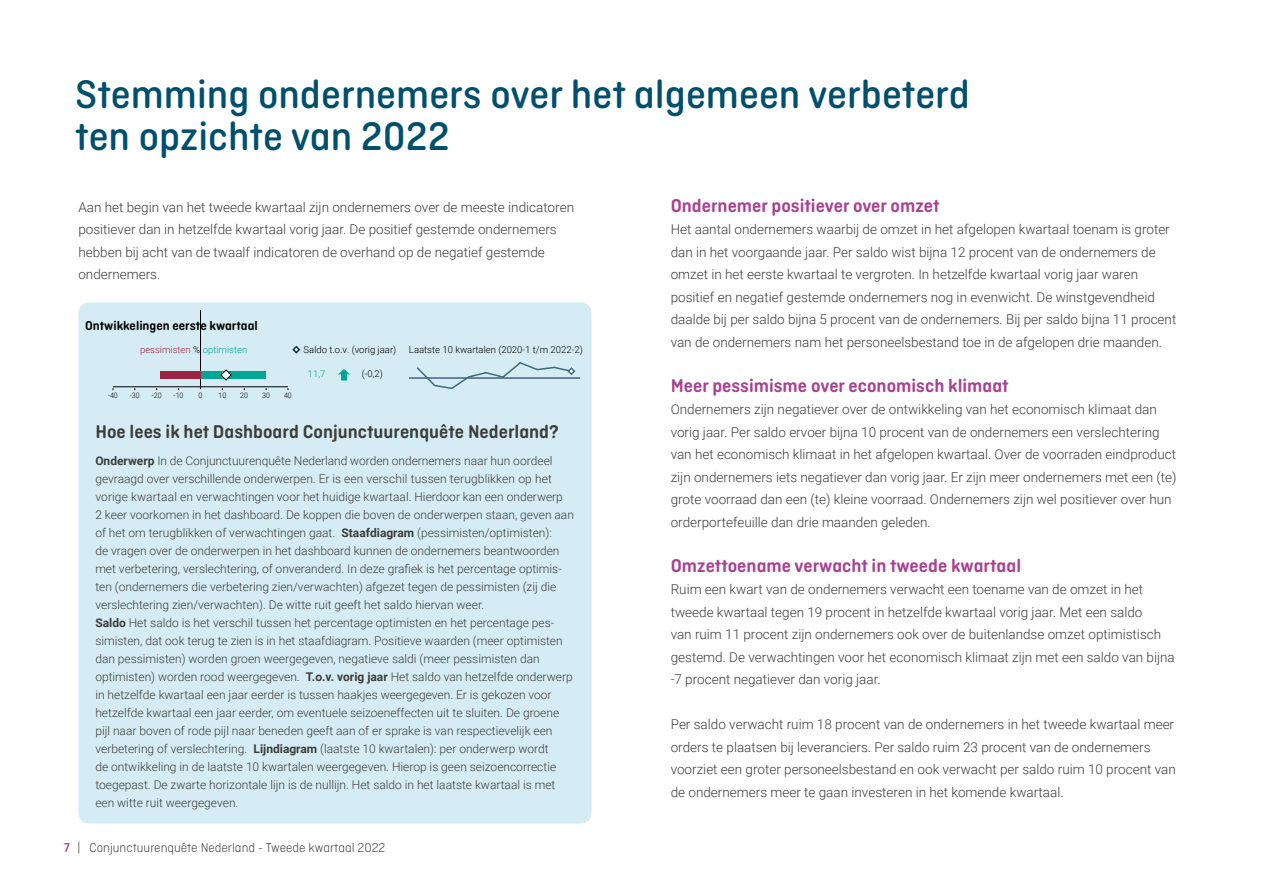
<style>
.page{position:relative;width:1263px;height:893px;background:#fff}
.page>*{position:absolute;margin:0;border:0;box-sizing:border-box;transform-origin:0 0}
.H1_Voor_Inhoud{font:500 42px/42px "Ciutadella Rounded";color:#00506d}
.H2_Tussenkop{font:600 19.5px "Ciutadella Rounded";color:#a84191}
.H3_VlakKop{font:600 19.5px "Ciutadella Rounded";color:#3c3c3b}
.P_Bodytekst{font:300 13.5px/22.5px "Roboto";color:#3c3c3b}
.t1{font:300 13.5px "Ciutadella Rounded";color:#3c3c3b}
.t2{font:600 13.5px "Ciutadella Rounded";color:#000}
.P_Bodytekst-2{font:300 12px/18px "Roboto";color:#3c3c3b}
.t3{font:300 9.6px "Roboto";color:#000}
.t4{font:300 9.6px "Roboto";color:#9c2341}
.t5{font:300 9.45px "Roboto";color:#000}
.t6{font:300 9.45px "Roboto";color:#00a694}
.t7{font:300 7.5px "Roboto";color:#000;scale:.94 1}
.s1{color:#000}
.s2{color:#00a694}
.s3{font-weight:700}
.s4{font-weight:500;color:#a84191}
</style>
<div class="page">
<div style="left:78px;top:302px;width:513px;height:521px;background:#d5ecf4;border-radius:11px"></div>
<svg style="left:338px;top:369px;width:12px;height:11px"></svg>
<svg style="left:292px;top:345px;width:9px;height:9px"></svg>
<hr style="left:409px;top:378px;width:171px;height:1px;background:#051a3d">
<hr style="left:113px;top:386px;width:175px;height:1px;background:#000">
<hr style="left:200px;top:310px;width:1px;height:77px;background:#000">
<div style="left:200px;top:371px;width:66px;height:8px;background:#00a694"></div>
<div style="left:160px;top:371px;width:40px;height:8px;background:#9c2341"></div>
<svg style="left:415px;top:362px;width:161px;height:28px"></svg>
<svg style="left:220px;top:369px;width:12px;height:12px"></svg>
<h1 class="H1_Voor_Inhoud" style="left:75px;top:73px;width:896px">Stemming ondernemers over het algemeen verbeterd ten opzichte van 2022</h1>
<p class="P_Bodytekst" style="left:78px;top:195px;width:497px">Aan het begin van het tweede kwartaal zijn ondernemers over de meeste indicatoren positiever dan in hetzelfde kwartaal vorig jaar. De positief gestemde ondernemers hebben bij acht van de twaalf indicatoren de overhand op de negatief gestemde ondernemers.</p>
<h2 class="H2_Tussenkop" style="left:671px;top:194px;width:270px">Ondernemer positiever over omzet</h2>
<p class="P_Bodytekst" style="left:671px;top:217px;width:507px">Het aantal ondernemers waarbij de omzet in het afgelopen kwartaal toenam is groter dan in het voorgaande jaar. Per saldo wist bijna 12 procent van de ondernemers de omzet in het eerste kwartaal te vergroten. In hetzelfde kwartaal vorig jaar waren positief en negatief gestemde ondernemers nog in evenwicht. De winstgevendheid daalde bij per saldo bijna 5 procent van de ondernemers. Bij per saldo bijna 11 procent van de ondernemers nam het personeelsbestand toe in de afgelopen drie maanden.</p>
<h2 class="H2_Tussenkop" style="left:671px;top:374px;width:339px">Meer pessimisme over economisch klimaat</h2>
<p class="P_Bodytekst" style="left:671px;top:397px;width:507px">Ondernemers zijn negatiever over de ontwikkeling van het economisch klimaat dan vorig jaar. Per saldo ervoer bijna 10 procent van de ondernemers een verslechtering van het economisch klimaat in het afgelopen kwartaal. Over de voorraden eindproduct zijn ondernemers iets negatiever dan vorig jaar. Er zijn meer ondernemers met een (te) grote voorraad dan een (te) kleine voorraad. Ondernemers zijn wel positiever over hun orderportefeuille dan drie maanden geleden.</p>
<h2 class="H2_Tussenkop" style="left:671px;top:554px;width:352px">Omzettoename verwacht in tweede kwartaal</h2>
<p class="P_Bodytekst" style="left:671px;top:577px;width:506px">Ruim een kwart van de ondernemers verwacht een toename van de omzet in het tweede kwartaal tegen 19 procent in hetzelfde kwartaal vorig jaar. Met een saldo<br>van ruim 11 procent zijn ondernemers ook over de buitenlandse omzet optimistisch gestemd. De verwachtingen voor het economisch klimaat zijn met een saldo van bijna -7 procent negatiever dan vorig jaar.</p>
<p class="P_Bodytekst" style="left:671px;top:712px;width:507px">Per saldo verwacht ruim 18 procent van de ondernemers in het tweede kwartaal meer orders te plaatsen bij leveranciers. Per saldo ruim 23 procent van de ondernemers voorziet een groter personeelsbestand en ook verwacht per saldo ruim 10 procent van de ondernemers meer te gaan investeren in het komende kwartaal.</p>
<p class="t2" style="left:85px;top:318px;width:174px">Ontwikkelingen eerste kwartaal</p>
<p class="t4" style="left:140px;top:343px;width:109px">pessimisten <span class="s1">%</span> <span class="s2">optimisten</span></p>
<p class="t3" style="left:304px;top:343px;width:94px">Saldo t.o.v. (vorig jaar)</p>
<p class="t6" style="left:308px;top:367px;width:19px">11,7</p>
<p class="t5" style="left:362px;top:367px;width:22px">(-0,2)</p>
<p class="t3" style="left:409px;top:343px;width:175px">Laatste 10 kwartalen (2020-1 t/m 2022-2)</p>
<p class="t7" style="left:108px;top:390px;width:12px">-40</p>
<p class="t7" style="left:130px;top:390px;width:12px">-30</p>
<p class="t7" style="left:152px;top:390px;width:12px">-20</p>
<p class="t7" style="left:174px;top:390px;width:12px">-10</p>
<p class="t7" style="left:198px;top:390px;width:6px">0</p>
<p class="t7" style="left:218px;top:390px;width:10px">10</p>
<p class="t7" style="left:240px;top:390px;width:10px">20</p>
<p class="t7" style="left:262px;top:390px;width:10px">30</p>
<p class="t7" style="left:284px;top:390px;width:10px">40</p>
<h3 class="H3_VlakKop" style="left:95px;top:420px;width:465px">Hoe lees ik het Dashboard Conjunctuurenquête Nederland?</h3>
<p class="P_Bodytekst-2" style="left:95px;top:451px;width:480px"><span class="s3">Onderwerp</span> In de Conjunctuurenquête Nederland worden ondernemers naar hun oordeel gevraagd over verschillende onderwerpen. Er is een verschil tussen terugblikken op het vorige kwartaal en verwachtingen voor het huidige kwartaal. Hierdoor kan een onderwerp<br>2 keer voorkomen in het dashboard. De koppen die boven de onderwerpen staan, geven aan of het om terugblikken of verwachtingen gaat. <span class="s3">Staafdiagram</span> (pessimisten/optimisten):<br>de vragen over de onderwerpen in het dashboard kunnen de ondernemers beantwoorden met verbetering, verslechtering, of onveranderd. In deze grafiek is het percentage optimis&shy;ten (ondernemers die verbetering zien/verwachten) afgezet tegen de pessimisten (zij die verslechtering zien/verwachten). De witte ruit geeft het saldo hiervan weer.</p>
<p class="P_Bodytekst-2" style="left:95px;top:613px;width:479px"><span class="s3">Saldo</span> Het saldo is het verschil tussen het percentage optimisten en het percentage pes&shy;simisten, dat ook terug te zien is in het staafdiagram. Positieve waarden (meer optimisten dan pessimisten) worden groen weergegeven, negatieve saldi (meer pessimisten dan optimisten) worden rood weergegeven. <span class="s3">T.o.v. vorig jaar</span> Het saldo van hetzelfde onderwerp in hetzelfde kwartaal een jaar eerder is tussen haakjes weergegeven. Er is gekozen voor hetzelfde kwartaal een jaar eerder, om eventuele seizoeneffecten uit te sluiten. De groene pijl naar boven of rode pijl naar beneden geeft aan of er sprake is van respectievelijk een verbetering of verslechtering. <span class="s3">Lijndiagram</span> (laatste 10 kwartalen): per onderwerp wordt<br>de ontwikkeling in de laatste 10 kwartalen weergegeven. Hierop is geen seizoencorrectie toegepast. De zwarte horizontale lijn is de nullijn. Het saldo in het laatste kwartaal is met een witte ruit weergegeven.</p>
<p class="t1" style="left:64px;top:840px;width:323px"><span class="s4">7</span> | Conjunctuurenquête Nederland - Tweede kwartaal 2022</p>
</div>
